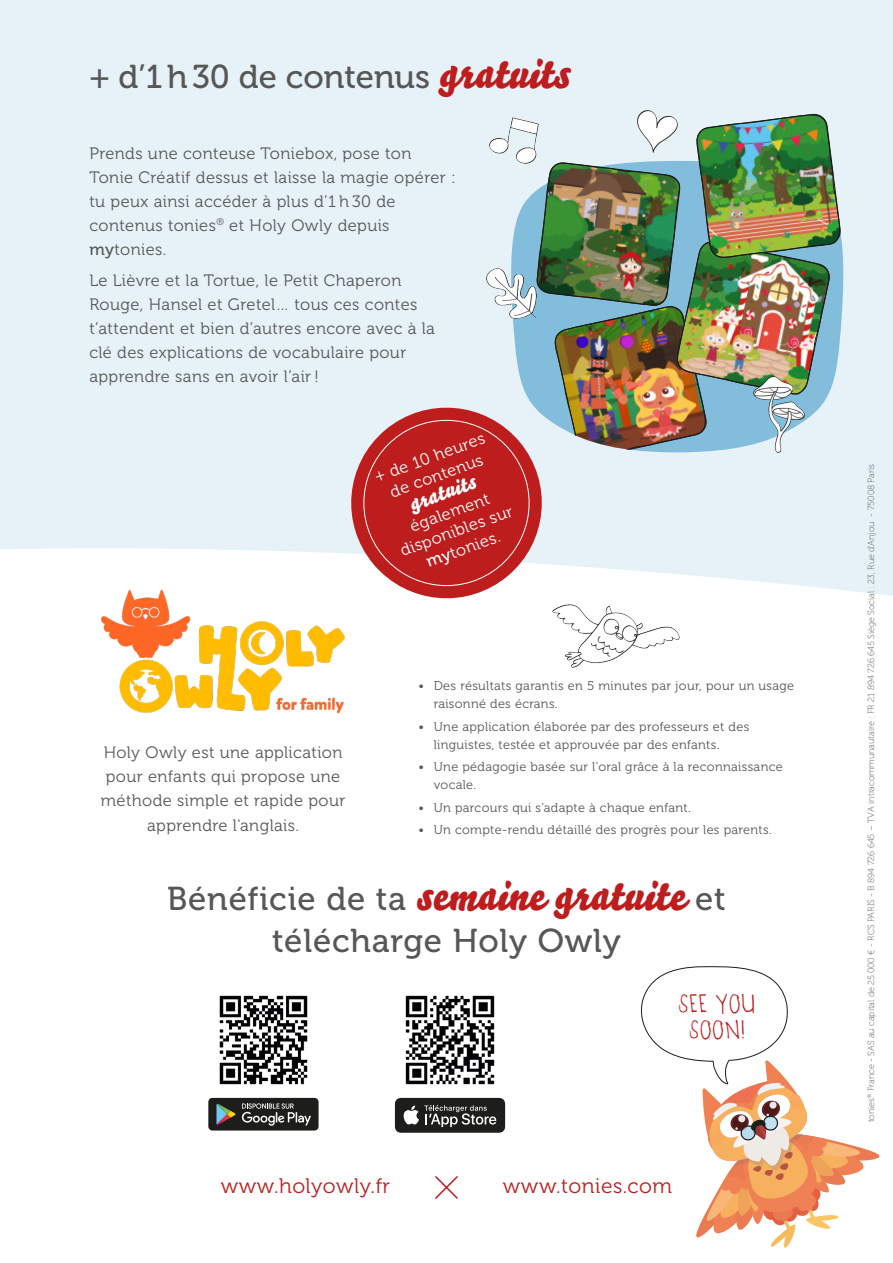
<style>
.page{position:relative;width:893px;height:1263px;background:#fff}
.page>*{position:absolute;margin:0;border:0;box-sizing:border-box;transform-origin:0 0}
.t1{font:33px/42px "Museo 500";letter-spacing:.025em;color:#575756;text-align:center}
.t2{font:33px "Museo 500";color:#575756}
.t3{font:25.35px/26.2px "Agent C";color:#bd1d1d;text-align:center}
.t4{font:21px "Museo 300";letter-spacing:.025em;color:#bd1d1d}
.t5{font:21px "Bello Script";color:#fff;scale:1.05 1}
.t6{font:16.5px/24px "Museo 300";letter-spacing:.025em;color:#575756}
.t7{font:16.5px/19.5px "Museo 300";color:#fff;text-align:center}
.t8{font:12.75px/18px "Museo 300";letter-spacing:.025em;color:#575756}
.t9{font:9px "Museo 100";color:#575756}
.s1{font-family:"Bello Script";font-size:41.85px;color:#bd1d1d}
.s2{font-family:"Museo 500"}
</style>
<div class="page">
<div style="left:0;top:0;width:893px;height:598px;background:#e6f2f8"></div>
<svg style="left:0;top:548px;width:893px;height:50px;fill:#fff"></svg>
<img style="left:89px;top:576px;width:256px;height:138px">
<img style="left:552px;top:604px;width:128px;height:63px">
<svg style="left:511px;top:163px;width:333px;height:233px;fill:#82bedc"></svg>
<img style="left:536px;top:113px;width:305px;height:339px">
<img style="left:637px;top:110px;width:40px;height:43px">
<img style="left:753px;top:377px;width:51px;height:76px">
<img style="left:486px;top:269px;width:50px;height:49px">
<img style="left:490px;top:118px;width:48px;height:45px">
<svg style="left:435px;top:1176px;width:23px;height:23px"></svg>
<svg style="left:640px;top:966px;width:240px;height:282px"></svg>
<img style="left:219px;top:995px;width:89px;height:90px">
<div style="left:208px;top:1098px;width:111px;height:32px;background:#1d1d1b;border-radius:4px"></div>
<svg style="left:216px;top:1104px;width:20px;height:21px"></svg>
<svg style="left:242px;top:1103px;width:69px;height:23px"></svg>
<svg style="left:395px;top:1098px;width:110px;height:35px;background:#424240"></svg>
<img style="left:405px;top:995px;width:90px;height:90px">
<svg style="left:340px;top:396px;width:213px;height:214px;fill:#bd1d1d"></svg>
<h1 class="t2" style="left:89px;top:63px;width:482px">+ d’1 h 30 de contenus <span class="s1">gratuits</span></h1>
<p class="t6" style="left:89px;top:142px;width:368px">Prends une conteuse Toniebox, pose ton Tonie Créatif dessus et laisse la magie opérer : tu peux ainsi accéder à plus d’1 h 30 de contenus tonies<sup>®</sup> et Holy Owly depuis <span class="s2">my</span>tonies.</p>
<p class="t6" style="left:89px;top:270px;width:347px">Le Lièvre et la Tortue, le Petit Chaperon Rouge, Hansel et Gretel… tous ces contes t’attendent et bien d’autres encore avec à la clé des explications de vocabulaire pour apprendre sans en avoir l’air !</p>
<p class="t7" style="left:373px;top:469px;width:118px;rotate:-20deg">+ de 10 heures de contenus</p>
<p class="t5" style="left:407px;top:496px;width:68px;rotate:-20deg">gratuits</p>
<p class="t7" style="left:391px;top:525px;width:120px;rotate:-20deg">également disponibles sur <span class="s2">my</span>tonies.</p>
<p class="t6" style="left:101px;top:742px;width:246px;text-align:center">Holy Owly est une application pour enfants qui propose une méthode simple et rapide pour apprendre l'anglais.</p>
<p class="t8" style="left:434px;top:678px;width:362px;text-indent:-15px">• Des résultats garantis en 5 minutes par jour, pour un usage raisonné des écrans.</p>
<p class="t8" style="left:434px;top:718px;width:317px;text-indent:-15px">• Une application élaborée par des professeurs et des linguistes, testée et approuvée par des enfants.</p>
<p class="t8" style="left:434px;top:759px;width:350px;text-indent:-15px">• Une pédagogie basée sur l'oral grâce à la reconnaissance vocale.</p>
<p class="t8" style="left:418px;top:799px;width:274px">• Un parcours qui s’adapte à chaque enfant.</p>
<p class="t8" style="left:418px;top:822px;width:355px">• Un compte-rendu détaillé des progrès pour les parents.</p>
<h1 class="t1" style="left:167px;top:880px;width:560px">Bénéficie de ta <span class="s1">semaine gratuite</span> et télécharge Holy Owly</h1>
<h2 class="t3" style="left:678px;top:996px;width:79px">SEE YOU<br>SOON!</h2>
<p class="t4" style="left:221px;top:1177px;width:171px">www.holyowly.fr</p>
<p class="t4" style="left:503px;top:1177px;width:171px">www.tonies.com</p>
<p class="t9" style="left:867px;top:1122px;width:660px;rotate:-90deg">tonies<sup>®</sup> France - SAS au capital de 25.000 € - RCS PARIS - B 894 726 645 – TVA intracommunautaire : FR 21 894 726 645 Siège Social : 23, Rue d'Anjou - 75008 Paris</p>
</div>
